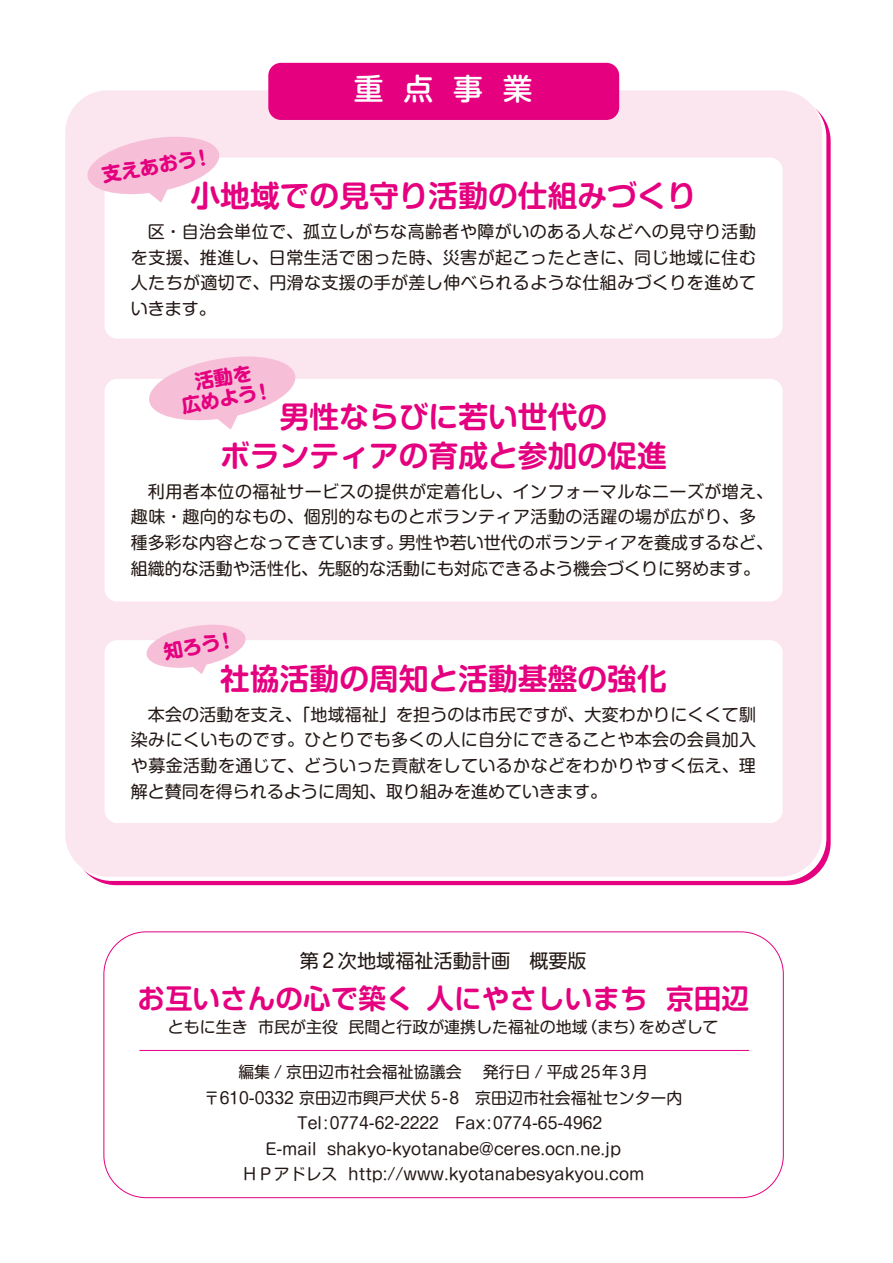
<style>
.page{position:relative;width:893px;height:1263px;background:#fff}
.page>*{position:absolute;margin:0;border:0;box-sizing:border-box;transform-origin:0 0}
.t1{font:700 29.7px/38.2px "Shin M Go Pro De";color:#e4007f;text-align:center}
.t2{font:500 29.7px "Shin M Go Pro";color:#fff}
.t3{font:700 27.6px "Soft Go Std De";color:#e4007f}
.t4{font:19.2px "Shin M Go Pro";color:#231815}
.t5{font:700 19.2px/21.3px "Shin M Go Pro";color:#e4007f}
.t6{font:16.95px/25.5px "Shin M Go Pro";letter-spacing:.025em;color:#231815;text-align:justify}
.t7{font:16.95px/25.5px "Shin M Go Pro";color:#231815}
.t8{font:15.9px "Shin M Go Pro";color:#231815}
</style>
<div class="page">
<div style="left:65px;top:90px;width:757px;height:787px;background:#fbe6ef;border-radius:43px"></div>
<div style="left:268px;top:63px;width:351px;height:57px;background:#e4007f;border-radius:13px"></div>
<div style="left:105px;top:158px;width:678px;height:181px;background:#fff;border-radius:13px"></div>
<div style="left:105px;top:379px;width:678px;height:222px;background:#fff;border-radius:13px"></div>
<div style="left:105px;top:640px;width:678px;height:183px;background:#fff;border-radius:13px"></div>
<hr style="left:139px;top:1050px;width:610px;height:1px;background:#e4007f">
<svg style="left:149px;top:356px;width:147px;height:74px"></svg>
<svg style="left:87px;top:136px;width:132px;height:67px"></svg>
<svg style="left:146px;top:624px;width:100px;height:50px"></svg>
<h1 class="t2" style="left:354px;top:64px;width:31px">重</h1>
<h1 class="t2" style="left:404px;top:64px;width:31px">点</h1>
<h1 class="t2" style="left:453px;top:64px;width:31px">事</h1>
<h1 class="t2" style="left:503px;top:64px;width:31px">業</h1>
<p class="t5" style="left:100px;top:162px;width:97px;rotate:-10deg">支えあおう</p>
<h1 class="t1" style="left:190px;top:173px;width:507px">小地域での見守り活動の仕組みづくり</h1>
<p class="t6" style="left:131px;top:217px;width:627px">　区・自治会単位で、孤立しがちな高齢者や障がいのある人などへの見守り活動を支援、推進し、日常生活で困った時、災害が起こったときに、同じ地域に住む人たちが適切で、円滑な支援の手が差し伸べられるような仕組みづくりを進めていきます。</p>
<p class="t5" style="left:247px;top:360px;width:21px;text-indent:-55px;rotate:-10deg">活動を!</p>
<p class="t5" style="left:180px;top:393px;width:78px;rotate:-10deg">広めよう</p>
<h1 class="t1" style="left:220px;top:394px;width:448px">男性ならびに若い世代の<br>ボランティアの育成と参加の促進</h1>
<p class="t6" style="left:131px;top:477px;width:644px">　利用者本位の福祉サービスの提供が定着化し、インフォーマルなニーズが増え、</p>
<p class="t6" style="left:131px;top:502px;width:627px">趣味・趣向的なもの、個別的なものとボランティア活動の活躍の場が広がり、多</p>
<p class="t7" style="left:399px;top:528px;width:376px">男性や若い世代のボランティアを養成するなど、</p>
<p class="t7" style="left:131px;top:528px;width:631px">種多彩な内容となってきています。<br>組織的な活動や活性化、先駆的な活動にも対応できるよう機会づくりに努めます。</p>
<h1 class="t1" style="left:220px;top:656px;width:448px">社協活動の周知と活動基盤の強化</h1>
<p class="t6" style="left:131px;top:700px;width:627px">　本会の活動を支え、「地域福祉」を担うのは市民ですが、大変わかりにくくて馴染みにくいものです。ひとりでも多くの人に自分にできることや本会の会員加入や募金活動を通じて、どういった貢献をしているかなどをわかりやすく伝え、理解と賛同を得られるように周知、取り組みを進めていきます。</p>
<p class="t4" style="left:300px;top:945px;width:289px">第２次地域福祉活動計画　概要版</p>
<h2 class="t3" style="left:137px;top:979px;width:278px">お互いさんの心で築く</h2>
<h2 class="t3" style="left:427px;top:979px;width:223px">人にやさしいまち</h2>
<h2 class="t3" style="left:666px;top:979px;width:84px">京田辺</h2>
<p class="t8" style="left:258px;top:1014px;width:81px">市民が主役</p>
<p class="t8" style="left:349px;top:1014px;width:241px">民間と行政が連携した福祉の地域</p>
<p class="t8" style="left:639px;top:1014px;width:81px">をめざして</p>
<p class="t8" style="left:581px;top:1014px;width:65px">（まち）</p>
<p class="t8" style="left:168px;top:1014px;width:81px">ともに生き</p>
<p class="t8" style="left:238px;top:1059px;width:411px">編集 / 京田辺市社会福祉協議会　発行日 / 平成 25年3月</p>
<p class="t8" style="left:204px;top:1085px;width:480px">〒610-0332 京田辺市興戸犬伏 5-8　京田辺市社会福祉センター内</p>
<p class="t8" style="left:281px;top:1110px;width:323px">　Tel:0774-62-2222　Fax:0774-65-4962</p>
<p class="t8" style="left:327px;top:1136px;width:295px">shakyo-kyotanabe@ceres.ocn.ne j p.</p>
<p class="t8" style="left:265px;top:1136px;width:53px">E-mail</p>
<p class="t8" style="left:242px;top:1161px;width:97px">ＨＰアドレス</p>
<p class="t8" style="left:348px;top:1161px;width:298px">http://www.kyotanabesyakyou.com</p>
</div>
